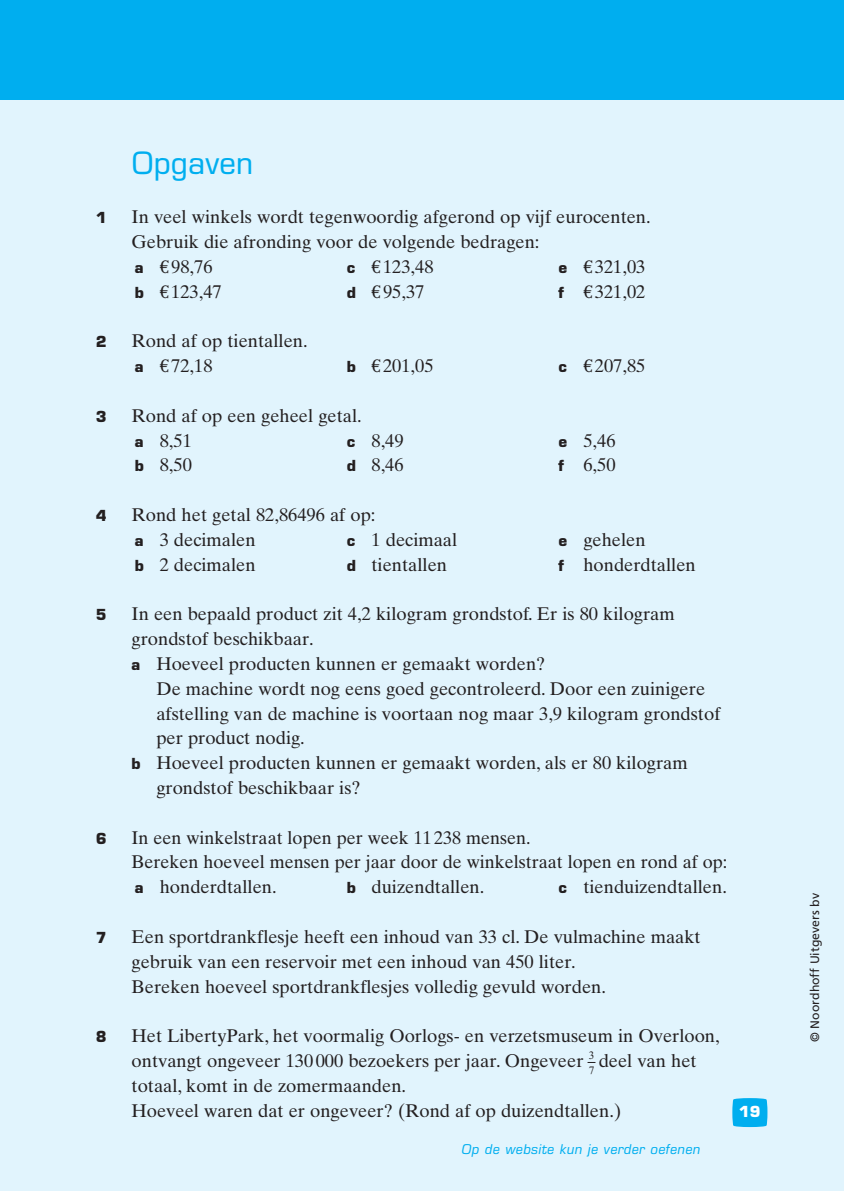
<style>
.page{position:relative;width:844px;height:1191px;background:#fff}
.page>*{position:absolute;margin:0;border:0;box-sizing:border-box;transform-origin:0 0}
.t1{font:31.5px "Eurostile BQ";color:#00aeef}
.t2{font:18.38px/24.8px "Times Ten";color:#231f20}
.t3{font:700 15.75px "Eurostile BQ";color:#231f20}
.t4{font:700 15.75px "Eurostile BQ";color:#fff}
.t5{font:italic 14px "Eurostile BQ";letter-spacing:.025em;color:#00aeef}
.t6{font:12.25px "Frutiger";color:#231f20}
.t7{font:11.38px/14.2px "Times New Roman";color:#231f20}
.s1{font-family:"Eurostile BQ";font-weight:700;font-size:15.75px}
.s2{font-family:"Euro Serif"}
</style>
<div class="page">
<div style="left:0;top:0;width:843px;height:1191px;background:#e1f4fd"></div>
<svg style="left:732px;top:1098px;width:35px;height:29px"></svg>
<div style="left:0;top:0;width:843px;height:99px;background:#00aeef"></div>
<h1 class="t1" style="left:131px;top:152px;width:123px">Opgaven</h1>
<p class="t3" style="left:96px;top:212px;width:12px">1</p>
<p class="t2" style="left:131px;top:206px;width:520px">In veel winkels wordt tegenwoordig afgerond op vijf eurocenten.<br>Gebruik die afronding voor de volgende bedragen:</p>
<p class="t2" style="left:135px;top:256px;width:88px"><span class="s1">a</span> <span class="s2">€</span> 98,76 <span class="s1">b</span> <span class="s2">€</span> 123,47</p>
<p class="t2" style="left:346px;top:256px;width:88px"><span class="s1">c</span> <span class="s2">€</span> 123,48 <span class="s1">d</span> <span class="s2">€</span> 95,37</p>
<p class="t2" style="left:558px;top:256px;width:88px"><span class="s1">e</span> <span class="s2">€</span> 321,03 <span class="s1">f</span> <span class="s2">€</span> 321,02</p>
<p class="t3" style="left:96px;top:336px;width:12px">2</p>
<p class="t2" style="left:131px;top:330px;width:177px">Rond af op tientallen.</p>
<p class="t2" style="left:135px;top:355px;width:79px"><span class="s1">a</span> <span class="s2">€</span> 72,18</p>
<p class="t2" style="left:346px;top:355px;width:88px"><span class="s1">b</span> <span class="s2">€</span> 201,05</p>
<p class="t2" style="left:558px;top:355px;width:88px"><span class="s1">c</span> <span class="s2">€</span> 207,85</p>
<p class="t3" style="left:96px;top:411px;width:12px">3</p>
<p class="t2" style="left:131px;top:405px;width:231px">Rond af op een geheel getal.</p>
<p class="t2" style="left:135px;top:430px;width:58px"><span class="s1">a</span> 8,51 <span class="s1">b</span> 8,50</p>
<p class="t2" style="left:346px;top:430px;width:58px"><span class="s1">c</span> 8,49 <span class="s1">d</span> 8,46</p>
<p class="t2" style="left:558px;top:430px;width:58px"><span class="s1">e</span> 5,46 <span class="s1">f</span> 6,50</p>
<p class="t3" style="left:96px;top:510px;width:12px">4</p>
<p class="t2" style="left:131px;top:504px;width:245px">Rond het getal 82,86496 af op:</p>
<p class="t2" style="left:135px;top:529px;width:122px"><span class="s1">a</span> 3 decimalen <span class="s1">b</span> 2 decimalen</p>
<p class="t2" style="left:346px;top:529px;width:112px"><span class="s1">c</span> 1 decimaal <span class="s1">d</span> tientallen</p>
<p class="t2" style="left:558px;top:529px;width:139px"><span class="s1">e</span> gehelen<br><span class="s1">f</span> honderdtallen</p>
<p class="t3" style="left:96px;top:609px;width:12px">5</p>
<p class="t2" style="left:131px;top:603px;width:544px">In een bepaald product zit 4,2 kilogram grondstof. Er is 80 kilogram grondstof beschikbaar.<br><span class="s1">a</span> Hoeveel producten kunnen er gemaakt worden?</p>
<p class="t2" style="left:156px;top:678px;width:550px">De machine wordt nog eens goed gecontroleerd. Door een zuinigere</p>
<p class="t2" style="left:156px;top:702px;width:565px">afstelling van de machine is voortaan nog maar 3,9 kilogram grondstof</p>
<p class="t2" style="left:156px;top:727px;width:150px">per product nodig.</p>
<p class="t2" style="left:131px;top:752px;width:557px"><span class="s1">b</span> Hoeveel producten kunnen er gemaakt worden, als er 80 kilogram</p>
<p class="t2" style="left:156px;top:777px;width:206px">grondstof beschikbaar is?</p>
<p class="t3" style="left:96px;top:833px;width:12px">6</p>
<p class="t2" style="left:131px;top:826px;width:597px">In een winkelstraat lopen per week 11 238 mensen.<br>Bereken hoeveel mensen per jaar door de winkelstraat lopen en rond af op:</p>
<p class="t2" style="left:135px;top:876px;width:143px"><span class="s1">a</span> honderdtallen.</p>
<p class="t2" style="left:346px;top:876px;width:139px"><span class="s1">b</span> duizendtallen.</p>
<p class="t2" style="left:558px;top:876px;width:170px"><span class="s1">c</span> tienduizendtallen.</p>
<p class="t3" style="left:96px;top:932px;width:12px">7</p>
<p class="t2" style="left:131px;top:926px;width:570px">Een sportdrankflesje heeft een inhoud van 33 cl. De vulmachine maakt gebruik van een reservoir met een inhoud van 450 liter.<br>Bereken hoeveel sportdrankflesjes volledig gevuld worden.</p>
<p class="t3" style="left:96px;top:1031px;width:12px">8</p>
<p class="t2" style="left:131px;top:1025px;width:589px">Het LibertyPark, het voormalig Oorlogs- en verzetsmuseum in Overloon, ontvangt ongeveer 130 000 bezoekers per jaar. Ongeveer deel van het totaal, komt in de zomermaanden.<br>Hoeveel waren dat er ongeveer? (Rond af op duizendtallen.)</p>
<p class="t7" style="left:588px;top:1049px;width:7px">3<br>7</p>
<p class="t5" style="left:461px;top:1144px;width:240px">Op de website kun je verder oefenen</p>
<p class="t4" style="left:738px;top:1105px;width:23px">19</p>
<p class="t6" style="left:809px;top:1042px;width:150px;rotate:-90deg">© Noordhoff Uitgevers bv</p>
</div>
